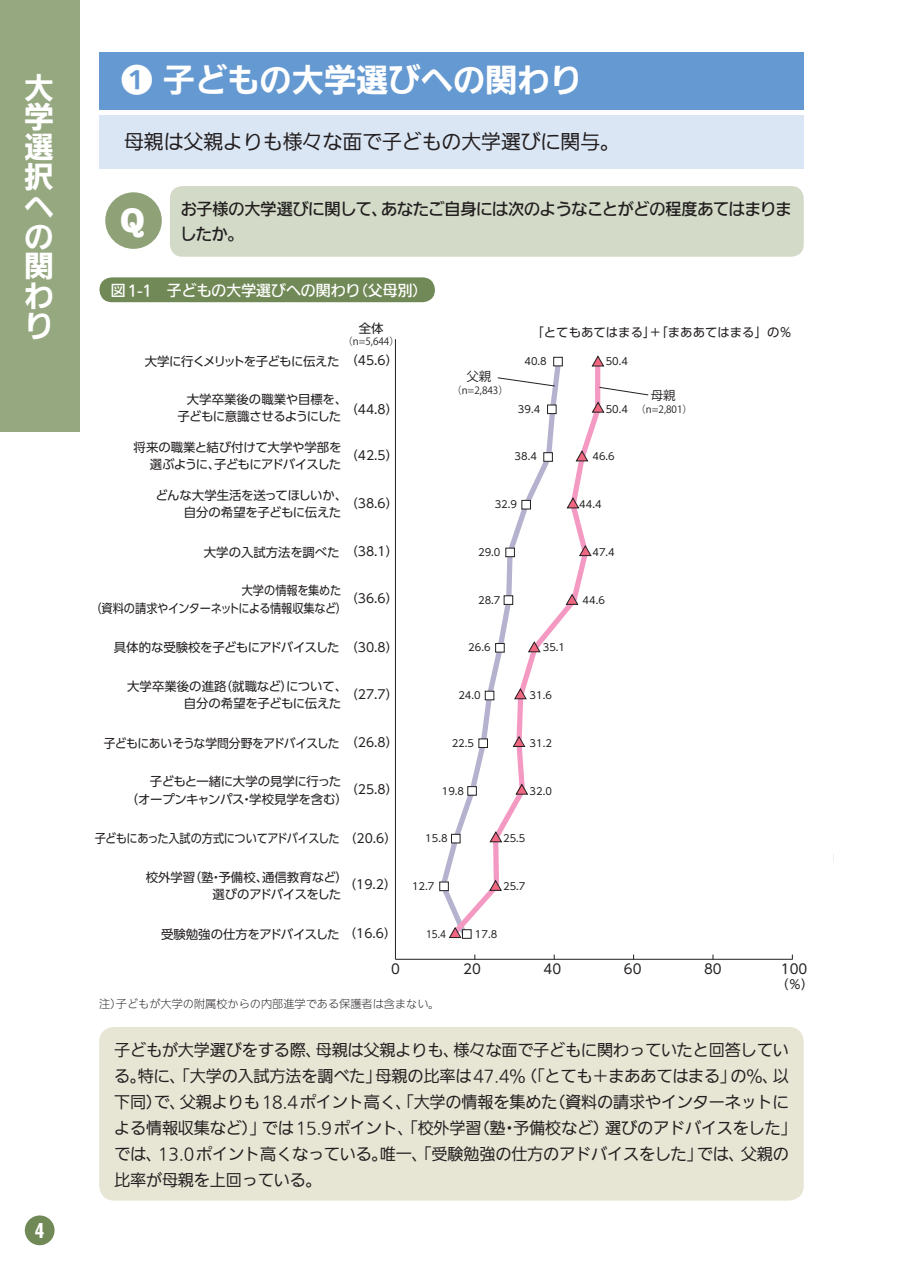
<style>
.page{position:relative;width:903px;height:1275px;background:#fff}
.page>*{position:absolute;margin:0;border:0;box-sizing:border-box;transform-origin:0 0}
.t1{font:700 35.7px "American Typewriter";color:#fff}
.gaiyo_honbun{font:700 32.2px "Iwa UD Go Dsp Pro";color:#fff}
.t2{font:700 29.75px/29.8px "Iwa UD Go Dsp Pro";color:#fff;text-align:justify}
.gaiyo_honbun-2{font:100 19.78px "Iwa UD Go Dsp Pro";color:#231f20}
.t3{font:700 condensed 19.78px "Futura Std";color:#fff}
.t4{font:100 16.1px/26.1px "Iwa UD Go Dsp Pro";letter-spacing:-.01em;color:#231f20}
.t5{font:500 16.1px/25.7px "Iwa UD Go Dsp Pro";letter-spacing:-.02em;color:#231f20}
.t6{font:500 14.88px "Iwa UD Go Dsp Pro";color:#fff}
.t7{font:13.47px "UD Shin Go Pro";color:#231f20}
.t8{font:12.6px "Koz Go Pro";color:#231f20}
.t9{font:12.42px/17.3px "UD Shin Go Pro";letter-spacing:-.025em;color:#231f20}
.t10{font:12.42px/17.3px "UD Shin Go Pro";letter-spacing:-.025em;color:#231f20;scale:.9 1}
.t11{font:12.42px "UD Shin Go Pro";color:#231f20}
.t12{font:12.42px/17.3px "UD Shin Go Pro";letter-spacing:-.005em;color:#231f20}
.t13{font:12.42px "UD Shin Go Pro";letter-spacing:-.045em;color:#231f20;scale:.95 1}
.t14{font:12.42px "UD Shin Go Pro";letter-spacing:-.05em;color:#231f20}
.t15{font:11.9px "Koz Go Pro";color:#f16681}
.gaiyo_honbun-3{font:300 11.2px "Iwa UD Go Dsp Pro";color:#231f20}
.t16{font:9.97px "UD Shin Go Pro";color:#231f20}
.t17{font:9.97px "Koz Go Pro";color:#231f20}
</style>
<div class="page">
<div style="left:0;top:0;width:79px;height:432px;background:#95a880"></div>
<div style="left:99px;top:1027px;width:705px;height:173px;background:#e7e5d4;border-radius:15px"></div>
<div style="left:99px;top:115px;width:705px;height:54px;background:#dbe6f4"></div>
<div style="left:99px;top:52px;width:705px;height:57px;background:#6599d1"></div>
<div style="left:25px;top:1215px;width:30px;height:30px;background:#718956;border-radius:50%"></div>
<hr style="left:395px;top:339px;width:1px;height:620px;background:#231f20">
<hr style="left:395px;top:959px;width:397px;height:1px;background:#231f20">
<svg style="left:439px;top:355px;width:209px;height:584px"></svg>
<div style="left:105px;top:192px;width:57px;height:57px;background:#8fa277;border-radius:50%"></div>
<div style="left:99px;top:277px;width:336px;height:25px;background:#718956;border-radius:12px"></div>
<div style="left:170px;top:186px;width:634px;height:71px;background:#d3dbc8;border-radius:12px"></div>
<p class="t2" style="left:24px;top:73px;width:31px">大学選択への関わり</p>
<p class="t3" style="left:35px;top:1218px;width:11px">4</p>
<p class="gaiyo_honbun" style="left:121px;top:56px;width:463px">❶ 子どもの大学選びへの関わり</p>
<p class="gaiyo_honbun-2" style="left:124px;top:128px;width:498px">母親は父親よりも様々な面で子どもの大学選びに関与。</p>
<p class="t1" style="left:120px;top:189px;width:26px">Q</p>
<p class="t5" style="left:180px;top:196px;width:613px">お子様の大学選びに関して、あなたご自身には次のようなことがどの程度あてはまりましたか。</p>
<p class="t6" style="left:111px;top:279px;width:318px">図1-1　子どもの大学選びへの関わり（父母別）</p>
<p class="t14" style="left:145px;top:351px;width:196px">大学に行くメリットを子どもに伝えた</p>
<p class="t9" style="left:178px;top:390px;width:171px;text-indent:9px">大学卒業後の職業や目標を、子どもに意識させるようにした</p>
<p class="t9" style="left:134px;top:438px;width:209px;text-align:right">将来の職業と結び付けて大学や学部を選ぶように、子どもにアドバイスした</p>
<p class="t9" style="left:184px;top:486px;width:165px;text-indent:-29px">どんな大学生活を送ってほしいか、自分の希望を子どもに伝えた</p>
<p class="t11" style="left:204px;top:542px;width:137px">大学の入試方法を調べた</p>
<p class="t10" style="left:90px;top:582px;width:287px;text-indent:151px">大学の情報を集めた（資料の請求やインターネットによる情報収集など）</p>
<p class="t9" style="left:114px;top:638px;width:227px">具体的な受験校を子どもにアドバイスした</p>
<p class="t12" style="left:184px;top:677px;width:165px;text-indent:-57px">大学卒業後の進路（就職など）について、自分の希望を子どもに伝えた</p>
<p class="t13" style="left:104px;top:733px;width:250px">子どもにあいそうな学問分野をアドバイスした</p>
<p class="t9" style="left:126px;top:773px;width:223px;text-indent:24px">子どもと一緒に大学の見学に行った（オープンキャンパス・学校見学を含む）</p>
<p class="t9" style="left:359px;top:319px;width:26px">全体</p>
<p class="t17" style="left:343px;top:335px;width:58px">（n=5,644）</p>
<p class="t9" style="left:345px;top:351px;width:54px">（45.6）</p>
<p class="t9" style="left:345px;top:400px;width:54px">（44.8）</p>
<p class="t9" style="left:345px;top:446px;width:54px">（42.5）</p>
<p class="t9" style="left:345px;top:494px;width:54px">（38.6）</p>
<p class="t9" style="left:345px;top:542px;width:54px">（38.1）</p>
<p class="t9" style="left:345px;top:589px;width:54px">（36.6）</p>
<p class="t9" style="left:345px;top:638px;width:54px">（30.8）</p>
<p class="t9" style="left:345px;top:685px;width:54px">（27.7）</p>
<p class="t9" style="left:345px;top:733px;width:54px">（26.8）</p>
<p class="t9" style="left:345px;top:781px;width:54px">（25.8）</p>
<p class="t10" style="left:95px;top:829px;width:337px">子どもにあった入試の方式についてアドバイスした（20.6）</p>
<p class="t9" style="left:213px;top:868px;width:137px;text-indent:-67px">校外学習（塾・予備校、通信教育など）選びのアドバイスをした</p>
<p class="t9" style="left:344px;top:875px;width:54px">（19.2）</p>
<p class="t9" style="left:161px;top:925px;width:237px">受験勉強の仕方をアドバイスした（16.6）</p>
<p class="t11" style="left:531px;top:322px;width:262px">「とてもあてはまる」＋「まああてはまる」の％</p>
<p class="t16" style="left:606px;top:353px;width:24px">50.4</p>
<p class="t16" style="left:606px;top:401px;width:24px">50.4</p>
<p class="t16" style="left:592px;top:449px;width:37px">46.6 　</p>
<p class="t16" style="left:579px;top:496px;width:50px">44.4 　　</p>
<p class="t16" style="left:592px;top:544px;width:37px">47.4 　</p>
<p class="t16" style="left:582px;top:592px;width:47px">44.6 　　</p>
<p class="t15" style="left:592px;top:354px;width:13px">▲</p>
<p class="t16" style="left:524px;top:353px;width:24px">40.8</p>
<p class="t16" style="left:518px;top:401px;width:24px">39.4</p>
<p class="t16" style="left:515px;top:449px;width:24px">38.4</p>
<p class="t16" style="left:495px;top:496px;width:24px">32.9</p>
<p class="t16" style="left:478px;top:544px;width:24px">29.0</p>
<p class="t16" style="left:478px;top:592px;width:24px">28.7</p>
<p class="t16" style="left:468px;top:640px;width:24px">26.6</p>
<p class="t16" style="left:458px;top:687px;width:24px">24.0</p>
<p class="t16" style="left:452px;top:735px;width:24px">22.5</p>
<p class="t16" style="left:442px;top:783px;width:24px">19.8</p>
<p class="t16" style="left:412px;top:830px;width:37px">　 15.8</p>
<p class="t16" style="left:412px;top:878px;width:24px">12.7</p>
<p class="t8" style="left:466px;top:369px;width:26px">父親</p>
<p class="t17" style="left:452px;top:384px;width:58px">（n=2,843）</p>
<p class="t8" style="left:651px;top:387px;width:26px">母親</p>
<p class="t17" style="left:636px;top:402px;width:58px">（n=2,801）</p>
<p class="t15" style="left:592px;top:400px;width:13px">▲</p>
<p class="t15" style="left:576px;top:449px;width:13px">▲</p>
<p class="t15" style="left:567px;top:496px;width:13px">▲</p>
<p class="t15" style="left:579px;top:544px;width:13px">▲</p>
<p class="t15" style="left:566px;top:592px;width:13px">▲</p>
<p class="t15" style="left:528px;top:640px;width:13px">▲</p>
<p class="t15" style="left:514px;top:687px;width:13px">▲</p>
<p class="t15" style="left:513px;top:734px;width:13px">▲</p>
<p class="t15" style="left:516px;top:782px;width:13px">▲</p>
<p class="t15" style="left:490px;top:830px;width:13px">▲</p>
<p class="t15" style="left:490px;top:878px;width:13px">▲</p>
<p class="t16" style="left:503px;top:878px;width:24px">25.7</p>
<p class="t15" style="left:449px;top:926px;width:13px">▲</p>
<p class="t16" style="left:412px;top:926px;width:38px">　　 　</p>
<p class="t16" style="left:475px;top:926px;width:24px">17.8</p>
<p class="t7" style="left:391px;top:958px;width:10px">0</p>
<p class="t7" style="left:463px;top:958px;width:19px">20</p>
<p class="t7" style="left:543px;top:958px;width:19px">40</p>
<p class="t7" style="left:624px;top:958px;width:19px">60</p>
<p class="t7" style="left:704px;top:958px;width:19px">80</p>
<p class="t7" style="left:781px;top:958px;width:28px">100</p>
<p class="t9" style="left:776px;top:975px;width:39px">（％）</p>
<p class="gaiyo_honbun-3" style="left:99px;top:996px;width:342px">注）子どもが大学の附属校からの内部進学である保護者は含まない。</p>
<p class="t4" style="left:114px;top:1038px;width:684px">子どもが大学選びをする際、母親は父親よりも、様々な面で子どもに関わっていたと回答している。特に、「大学の入試方法を調べた」母親の比率は47.4％（「とても＋まああてはまる」の％、以下同）で、父親よりも18.4ポイント高く、「大学の情報を集めた（資料の請求やインターネットによる情報収集など）」では15.9ポイント、「校外学習（塾・予備校など）選びのアドバイスをした」では、13.0ポイント高くなっている。唯一、「受験勉強の仕方のアドバイスをした」では、父親の比率が母親を上回っている。</p>
</div>
